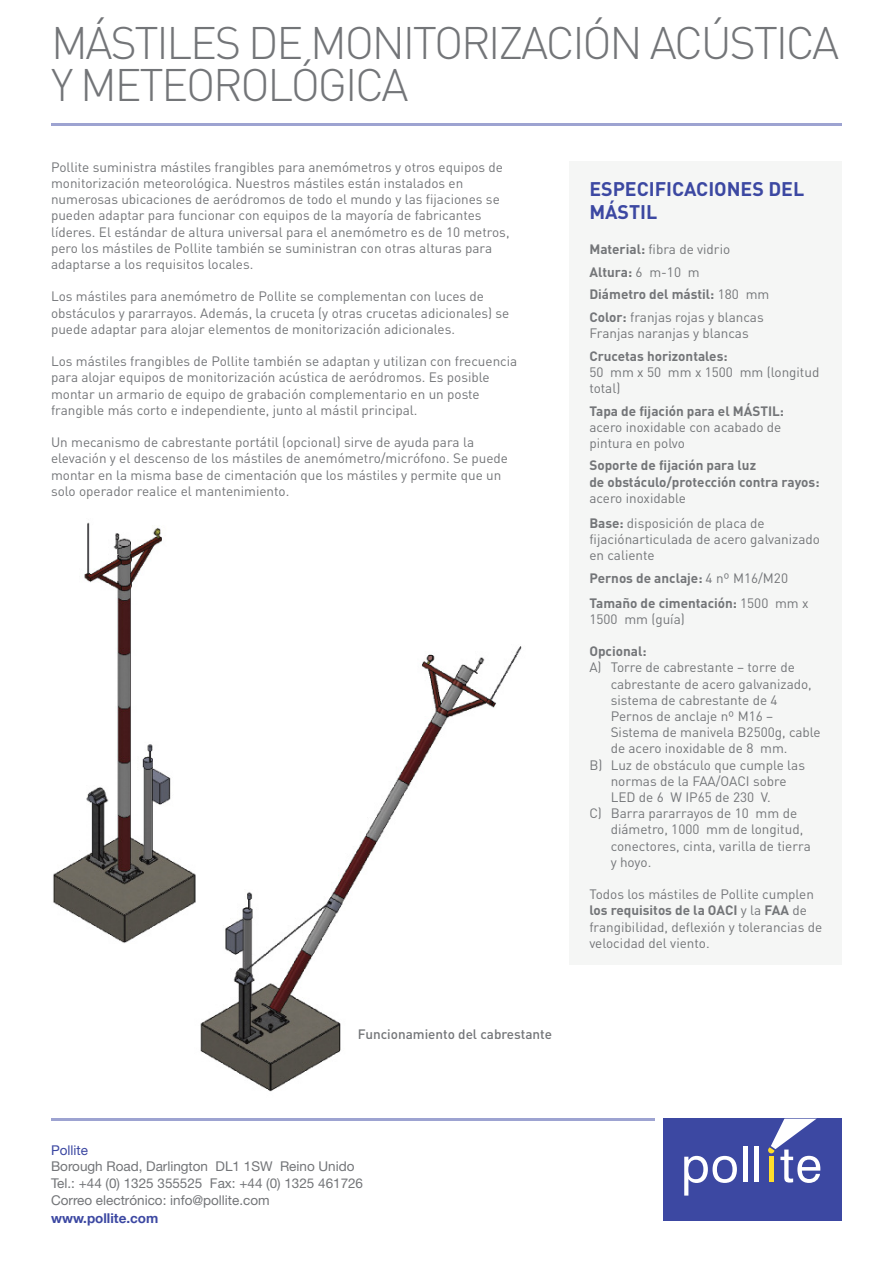
<style>
.page{position:relative;width:893px;height:1263px;background:#fff}
.page>*{position:absolute;margin:0;border:0;box-sizing:border-box;transform-origin:0 0}
.t1{font:300 45px/42px "DIN";letter-spacing:-.05em;color:#737578}
.t2{font:700 19.5px/23.4px "DIN";color:#3c48a2}
.t3{font:13.5px/16.2px "DIN";color:#737578}
.t4{font:700 13.5px/16.2px "DIN";color:#737578}
.t5{font:13.5px/16.6px "Helvetica Neue";color:#737578}
.t6{font:500 13.5px "DIN";color:#737578}
.t7{font:700 13.5px "Helvetica Neue";color:#3c48a2}
.t8{font:13.5px "Helvetica Neue";color:#3c48a2}
.s1{font-weight:700}
.s2{font-weight:400}
</style>
<div class="page">
<div style="left:663px;top:1118px;width:179px;height:102px;background:#3c48a2"></div>
<hr style="left:743px;top:1146px;width:4px;height:36px;background:#fff">
<hr style="left:755px;top:1146px;width:4px;height:36px;background:#fff">
<svg style="left:684px;top:1156px;width:53px;height:40px"></svg>
<svg style="left:768px;top:1118px;width:52px;height:65px"></svg>
<hr style="left:769px;top:1157px;width:4px;height:25px;background:#ffdd2b">
<hr style="left:51px;top:1118px;width:604px;height:2px;background:#9da3d1">
<img style="left:200px;top:646px;width:322px;height:446px">
<div style="left:570px;top:162px;width:272px;height:803px;background:#f5f6f5"></div>
<hr style="left:51px;top:123px;width:791px;height:2px;background:#9da3d1">
<img style="left:53px;top:522px;width:148px;height:421px">
<h1 class="t1" style="left:51px;top:22px;width:789px">MÁSTILES DE MONITORIZACIÓN ACÚSTICA<br>Y METEOROLÓGICA</h1>
<p class="t3" style="left:51px;top:160px;width:460px">Pollite suministra mástiles frangibles para anemómetros y otros equipos de monitorización meteorológica. Nuestros mástiles están instalados en numerosas ubicaciones de aeródromos de todo el mundo y las fijaciones se pueden adaptar para funcionar con equipos de la mayoría de fabricantes líderes. El estándar de altura universal para el anemómetro es de 10 metros, pero los mástiles de Pollite también se suministran con otras alturas para adaptarse a los requisitos locales.</p>
<p class="t3" style="left:51px;top:290px;width:460px">Los mástiles para anemómetro de Pollite se complementan con luces de obstáculos y pararrayos. Además, la cruceta (y otras crucetas adicionales) se puede adaptar para alojar elementos de monitorización adicionales.</p>
<p class="t3" style="left:51px;top:355px;width:468px">Los mástiles frangibles de Pollite también se adaptan y utilizan con frecuencia para alojar equipos de monitorización acústica de aeródromos. Es posible montar un armario de equipo de grabación complementario en un poste frangible más corto e independiente, junto al mástil principal.</p>
<p class="t3" style="left:51px;top:436px;width:459px">Un mecanismo de cabrestante portátil (opcional) sirve de ayuda para la elevación y el descenso de los mástiles de anemómetro/micrófono. Se puede montar en la misma base de cimentación que los mástiles y permite que un solo operador realice el mantenimiento.</p>
<p class="t6" style="left:358px;top:1026px;width:196px">Funcionamiento del cabrestante</p>
<h2 class="t2" style="left:589px;top:179px;width:216px">ESPECIFICACIONES DEL<br>MÁSTIL</h2>
<p class="t3" style="left:589px;top:240px;width:181px;line-height:22.5px"><span class="s1">Material:</span> fibra de vidrio<br><span class="s1">Altura:</span> 6 m-10 m<br><span class="s1">Diámetro del mástil:</span> 180 mm<br><span class="s1">Color:</span> franjas rojas y blancas</p>
<p class="t3" style="left:589px;top:327px;width:161px">Franjas naranjas y blancas</p>
<p class="t4" style="left:589px;top:349px;width:140px">Crucetas horizontales:</p>
<p class="t3" style="left:589px;top:365px;width:231px">50 mm x 50 mm x 1500 mm (longitud total)</p>
<p class="t4" style="left:589px;top:404px;width:196px">Tapa de fijación para el MÁSTIL:</p>
<p class="t3" style="left:589px;top:420px;width:193px">acero inoxidable con acabado de pintura en polvo</p>
<p class="t4" style="left:589px;top:459px;width:232px">Soporte de fijación para luz<br>de obstáculo/protección contra rayos:</p>
<p class="t3" style="left:589px;top:487px;width:177px;line-height:25.2px">acero inoxidable<br><span class="s1">Base:</span> disposición de placa de</p>
<p class="t3" style="left:589px;top:533px;width:232px">fijaciónarticulada de acero galvanizado en caliente</p>
<p class="t4" style="left:589px;top:567px;width:221px;line-height:24.8px">Pernos de anclaje: <span class="s2">4 nº M16/M20<br></span>Tamaño de cimentación: <span class="s2">1500 mm x</span></p>
<p class="t3" style="left:589px;top:612px;width:97px">1500 mm (guía)</p>
<p class="t4" style="left:589px;top:645px;width:59px">Opcional:</p>
<p class="t3" style="left:589px;top:661px;width:207px">A) Torre de cabrestante – torre de</p>
<p class="t3" style="left:611px;top:677px;width:203px">cabrestante de acero galvanizado,</p>
<p class="t3" style="left:611px;top:693px;width:168px">sistema de cabrestante de 4</p>
<p class="t3" style="left:611px;top:710px;width:164px">Pernos de anclaje nº M16 –</p>
<p class="t3" style="left:611px;top:726px;width:212px">Sistema de manivela B2500g, cable</p>
<p class="t3" style="left:611px;top:742px;width:178px">de acero inoxidable de 8 mm.</p>
<p class="t3" style="left:589px;top:758px;width:217px">B) Luz de obstáculo que cumple las</p>
<p class="t3" style="left:611px;top:774px;width:177px">normas de la FAA/OACI sobre</p>
<p class="t3" style="left:611px;top:791px;width:162px">LED de 6 W IP65 de 230 V.</p>
<p class="t3" style="left:589px;top:807px;width:209px">C) Barra pararrayos de 10 mm de</p>
<p class="t3" style="left:611px;top:823px;width:194px">diámetro, 1000 mm de longitud,</p>
<p class="t3" style="left:611px;top:839px;width:202px">conectores, cinta, varilla de tierra</p>
<p class="t3" style="left:611px;top:855px;width:42px">y hoyo.</p>
<p class="t3" style="left:589px;top:888px;width:234px">Todos los mástiles de Pollite cumplen <span class="s1">los requisitos de la OACI</span> y la <span class="s1">FAA</span> de frangibilidad, deflexión y tolerancias de velocidad del viento.</p>
<p class="t8" style="left:51px;top:1145px;width:38px">Pollite</p>
<p class="t5" style="left:51px;top:1159px;width:314px">Borough Road, Darlington DL1 1SW Reino Unido<br>Tel.: +44 (0) 1325 355525 Fax: +44 (0) 1325 461726<br>Correo electrónico: info@pollite.com</p>
<p class="t7" style="left:51px;top:1210px;width:109px">www.pollite.com</p>
</div>
